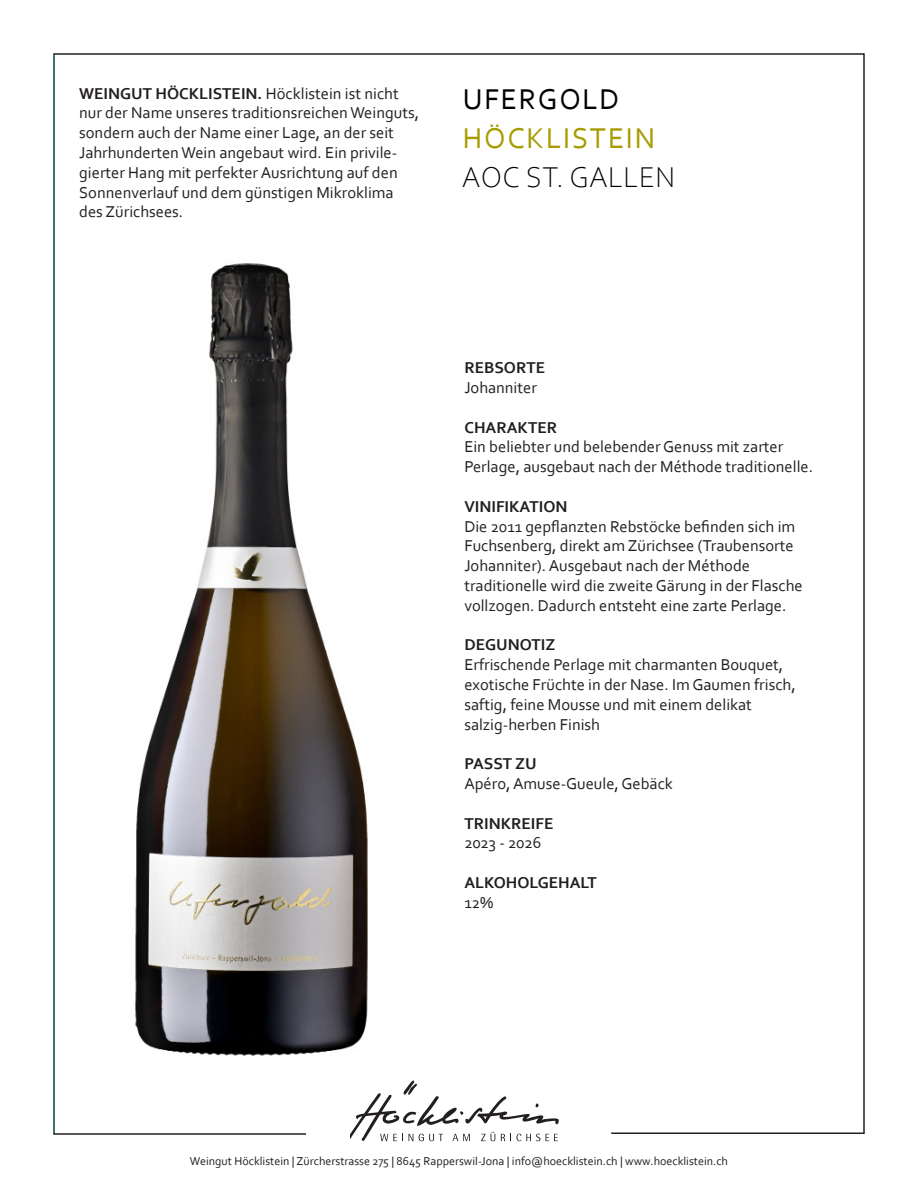
<style>
.page{position:relative;width:918px;height:1188px;background:#fff}
.page>*{position:absolute;margin:0;border:0;box-sizing:border-box;transform-origin:0 0}
.Header_-_Align_Left{font:300 30px "Corbel";letter-spacing:.02em;color:#000}
.Header_-_Align_Left-2{font:30px "Corbel";letter-spacing:.06em;color:#a79c01}
.Header_-_Align_Left-3{font:30px "Corbel";letter-spacing:.06em;color:#000}
.t1{font:16.5px/19.8px "Corbel";color:#231f20}
.t2{font:700 16.5px "Corbel";color:#231f20}
.t3{font:16.5px "Corbel";letter-spacing:-.02em;color:#231f20}
.t4{font:12px "Corbel";color:#231f20}
.s1{font-weight:700}
</style>
<div class="page">
<svg style="left:350px;top:1080px;width:209px;height:61px"></svg>
<img style="left:135px;top:263px;width:233px;height:793px">
<hr style="left:54px;top:53px;width:810px;height:2px;background:#231f20">
<hr style="left:53px;top:53px;width:2px;height:1081px;background:#044047">
<hr style="left:863px;top:53px;width:2px;height:1081px;background:#231f20">
<hr style="left:53px;top:1133px;width:253px;height:2px;background:#231f20">
<hr style="left:611px;top:1132px;width:253px;height:2px;background:#231f20">
<p class="t1" style="left:79px;top:83px;width:341px"><span class="s1">WEINGUT HÖCKLISTEIN.</span> Höcklistein ist nicht nur der Name unseres traditionsreichen Weinguts, sondern auch der Name einer Lage, an der seit Jahrhunderten Wein angebaut wird. Ein privile&shy;gierter Hang mit perfekter Ausrichtung auf den Sonnenverlauf und dem günstigen Mikroklima des Zürichsees.</p>
<p class="Header_-_Align_Left-3" style="left:463px;top:80px;width:158px">UFERGOLD</p>
<p class="Header_-_Align_Left-2" style="left:463px;top:119px;width:194px">HÖCKLISTEIN</p>
<p class="Header_-_Align_Left" style="left:462px;top:158px;width:214px">AOC ST. GALLEN</p>
<p class="t2" style="left:464px;top:357px;width:82px">REBSORTE</p>
<p class="t1" style="left:464px;top:377px;width:74px">Johanniter</p>
<p class="t2" style="left:464px;top:417px;width:94px">CHARAKTER</p>
<p class="t1" style="left:464px;top:437px;width:320px">Ein beliebter und belebender Genuss mit zarter</p>
<p class="t1" style="left:464px;top:456px;width:350px">Perlage, ausgebaut nach der Méthode traditionelle.</p>
<p class="t2" style="left:464px;top:496px;width:105px">VINIFIKATION</p>
<p class="t1" style="left:464px;top:516px;width:332px;text-align:justify">Die 2011 gepflanzten Rebstöcke befinden sich im Fuchsenberg, direkt am Zürichsee (Traubensorte Johanniter). Ausgebaut nach der Méthode</p>
<p class="t1" style="left:464px;top:575px;width:340px">traditionelle wird die zweite Gärung in der Flasche</p>
<p class="t1" style="left:464px;top:595px;width:324px">vollzogen. Dadurch entsteht eine zarte Perlage.</p>
<p class="t2" style="left:464px;top:635px;width:92px">DEGUNOTIZ</p>
<p class="t1" style="left:464px;top:654px;width:320px">Erfrischende Perlage mit charmanten Bouquet,</p>
<p class="t1" style="left:464px;top:674px;width:333px">exotische Früchte in der Nase. Im Gaumen frisch, saftig, feine Mousse und mit einem delikat</p>
<p class="t1" style="left:464px;top:714px;width:137px">salzig-herben Finish</p>
<p class="t2" style="left:464px;top:753px;width:74px">PASST ZU</p>
<p class="t1" style="left:464px;top:773px;width:210px">Apéro, Amuse-Gueule, Gebäck</p>
<p class="t2" style="left:464px;top:813px;width:91px">TRINKREIFE</p>
<p class="t3" style="left:464px;top:833px;width:79px">2023 - 2026</p>
<p class="t2" style="left:464px;top:872px;width:134px">ALKOHOLGEHALT</p>
<p class="t1" style="left:464px;top:892px;width:31px">12%</p>
<p class="t4" style="left:190px;top:1153px;width:540px">Weingut Höcklistein | Zürcherstrasse 275 | 8645 Rapperswil-Jona | info@hoecklistein.ch | www.hoecklistein.ch</p>
</div>
